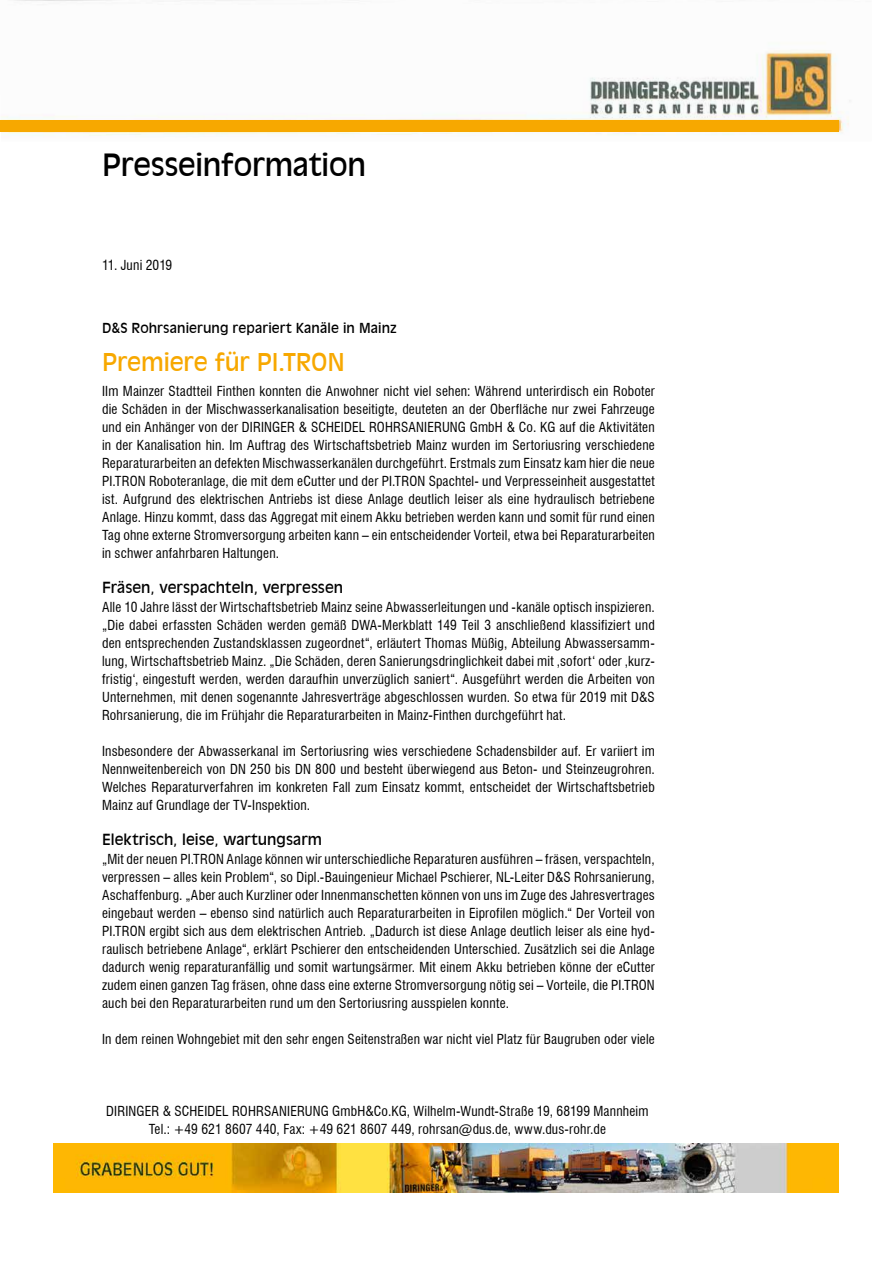
<style>
.page{position:relative;width:893px;height:1263px;background:#fff}
.page>*{position:absolute;margin:0;border:0;box-sizing:border-box;transform-origin:0 0}
.t1{font:30px "Incised 901 BT";letter-spacing:-.005em;color:#000}
.t2{font:24px "Incised 901 BT";letter-spacing:-.005em;color:#f7a800}
.t3{font:15px "Incised 901 BT";letter-spacing:.005em;color:#000}
.t4{font:condensed 13.5px/18px "Swiss 721 BT";letter-spacing:.015em;color:#000;text-align:justify}
.t5{font:13.5px "Incised 901 BT";letter-spacing:.005em;color:#000}
</style>
<div class="page">
<img style="left:1px;top:0;width:849px;height:136px">
<img style="left:53px;top:1144px;width:786px;height:49px">
<div style="left:0;top:120px;width:839px;height:12px;background:#f7a800"></div>
<h1 class="t1" style="left:102px;top:148px;width:266px">Presseinformation</h1>
<p class="t4" style="left:102px;top:256px;width:72px">11. Juni 2019</p>
<p class="t5" style="left:102px;top:320px;width:296px">D&amp;S Rohrsanierung repariert Kanäle in Mainz</p>
<h2 class="t2" style="left:102px;top:348px;width:244px">Premiere für PI.TRON</h2>
<p class="t4" style="left:102px;top:382px;width:554px">IIm Mainzer Stadtteil Finthen konnten die Anwohner nicht viel sehen: Während unterirdisch ein Roboter die Schäden in der Mischwasserkanalisation beseitigte, deuteten an der Oberfläche nur zwei Fahrzeuge und ein Anhänger von der DIRINGER &amp; SCHEIDEL ROHRSANIERUNG GmbH &amp; Co. KG auf die Aktivitäten in der Kanalisation hin. Im Auftrag des Wirtschaftsbetrieb Mainz wurden im Sertoriusring verschiedene Reparaturarbeiten an defekten Mischwasserkanälen durchgeführt. Erstmals zum Einsatz kam hier die neue PI.TRON Roboteranlage, die mit dem eCutter und der PI.TRON Spachtel- und Verpresseinheit ausgestattet ist. Aufgrund des elektrischen Antriebs ist diese Anlage deutlich leiser als eine hydraulisch betriebene Anlage. Hinzu kommt, dass das Aggregat mit einem Akku betrieben werden kann und somit für rund einen Tag ohne externe Stromversorgung arbeiten kann – ein entscheidender Vorteil, etwa bei Reparaturarbeiten in schwer anfahrbaren Haltungen.</p>
<p class="t3" style="left:102px;top:579px;width:243px">Fräsen, verspachteln, verpressen</p>
<p class="t4" style="left:102px;top:598px;width:554px">Alle 10 Jahre lässt der Wirtschaftsbetrieb Mainz seine Abwasserleitungen und -kanäle optisch inspizieren. „Die dabei erfassten Schäden werden gemäß DWA-Merkblatt 149 Teil 3 anschließend klassifiziert und den entsprechenden Zustandsklassen zugeordnet“, erläutert Thomas Müßig, Abteilung Abwassersamm&shy;lung, Wirtschaftsbetrieb Mainz. „Die Schäden, deren Sanierungsdringlichkeit dabei mit ‚sofort‘ oder ‚kurz&shy;fristig‘, eingestuft werden, werden daraufhin unverzüglich saniert“. Ausgeführt werden die Arbeiten von Unternehmen, mit denen sogenannte Jahresverträge abgeschlossen wurden. So etwa für 2019 mit D&amp;S Rohrsanierung, die im Frühjahr die Reparaturarbeiten in Mainz-Finthen durchgeführt hat.</p>
<p class="t4" style="left:102px;top:742px;width:554px">Insbesondere der Abwasserkanal im Sertoriusring wies verschiedene Schadensbilder auf. Er variiert im Nennweitenbereich von DN 250 bis DN 800 und besteht überwiegend aus Beton- und Steinzeugrohren.<br>Welches Reparaturverfahren im konkreten Fall zum Einsatz kommt, entscheidet der Wirtschaftsbetrieb Mainz auf Grundlage der TV-Inspektion.</p>
<p class="t3" style="left:102px;top:831px;width:222px">Elektrisch, leise, wartungsarm</p>
<p class="t4" style="left:102px;top:850px;width:554px">„Mit der neuen PI.TRON Anlage können wir unterschiedliche Reparaturen ausführen – fräsen, verspachteln, verpressen – alles kein Problem“, so Dipl.-Bauingenieur Michael Pschierer, NL-Leiter D&amp;S Rohrsanierung, Aschaffenburg. „Aber auch Kurzliner oder Innenmanschetten können von uns im Zuge des Jahresvertrages eingebaut werden – ebenso sind natürlich auch Reparaturarbeiten in Eiprofilen möglich.“ Der Vorteil von PI.TRON ergibt sich aus dem elektrischen Antrieb. „Dadurch ist diese Anlage deutlich leiser als eine hyd&shy;raulisch betriebene Anlage“, erklärt Pschierer den entscheidenden Unterschied. Zusätzlich sei die Anlage dadurch wenig reparaturanfällig und somit wartungsärmer. Mit einem Akku betrieben könne der eCutter zudem einen ganzen Tag fräsen, ohne dass eine externe Stromversorgung nötig sei – Vorteile, die PI.TRON auch bei den Reparaturarbeiten rund um den Sertoriusring ausspielen konnte.</p>
<p class="t4" style="left:102px;top:1030px;width:554px">In dem reinen Wohngebiet mit den sehr engen Seitenstraßen war nicht viel Platz für Baugruben oder viele</p>
<p class="t4" style="left:106px;top:1102px;width:544px;text-align:center">DIRINGER &amp; SCHEIDEL ROHRSANIERUNG GmbH&amp;Co.KG, Wilhelm-Wundt-Straße 19, 68199 Mannheim<br>Tel.: +49 621 8607 440, Fax: +49 621 8607 449, rohrsan@dus.de, www.dus-rohr.de</p>
</div>
